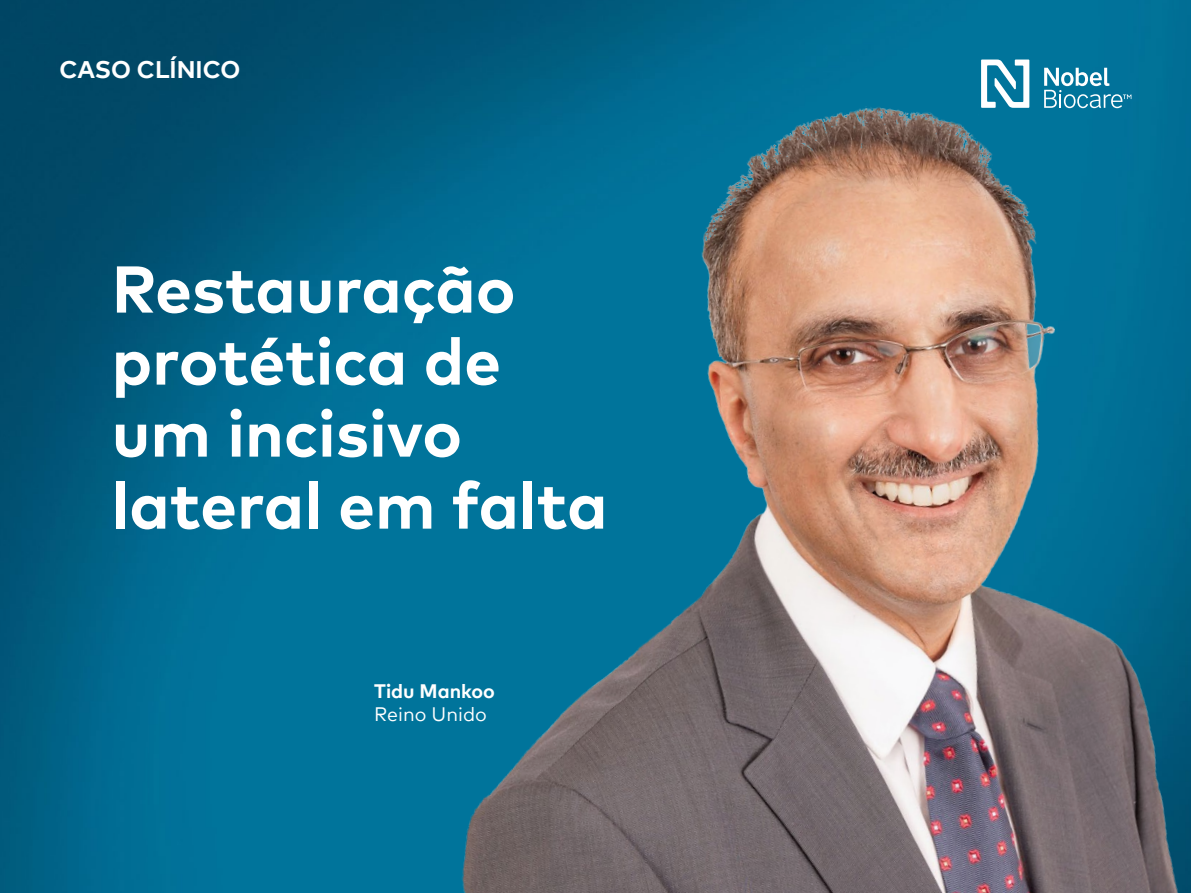
<style>
.page{position:relative;width:1191px;height:893px;background:#fff}
.page>*{position:absolute;margin:0;border:0;box-sizing:border-box;transform-origin:0 0}
.t1{font:700 66px/72px "Mark Pro";color:#fff}
.t2{font:700 24px "Mark Pro";color:#fff}
.t3{font:700 19.5px "Mark Pro";color:#fff}
.t4{font:19.5px "Mark Pro";color:#fff}
</style>
<div class="page">
<img style="left:0;top:0;width:1191px;height:893px">
<img style="left:453px;top:9px;width:738px;height:884px">
<p class="t2" style="left:60px;top:52px;width:182px">CASO CLÍNICO</p>
<p class="t1" style="left:112px;top:248px;width:497px">Restauração protética de um incisivo lateral em falta</p>
<p class="t3" style="left:374px;top:676px;width:122px">Tidu Mankoo</p>
<p class="t4" style="left:374px;top:700px;width:114px">Reino Unido</p>
</div>
